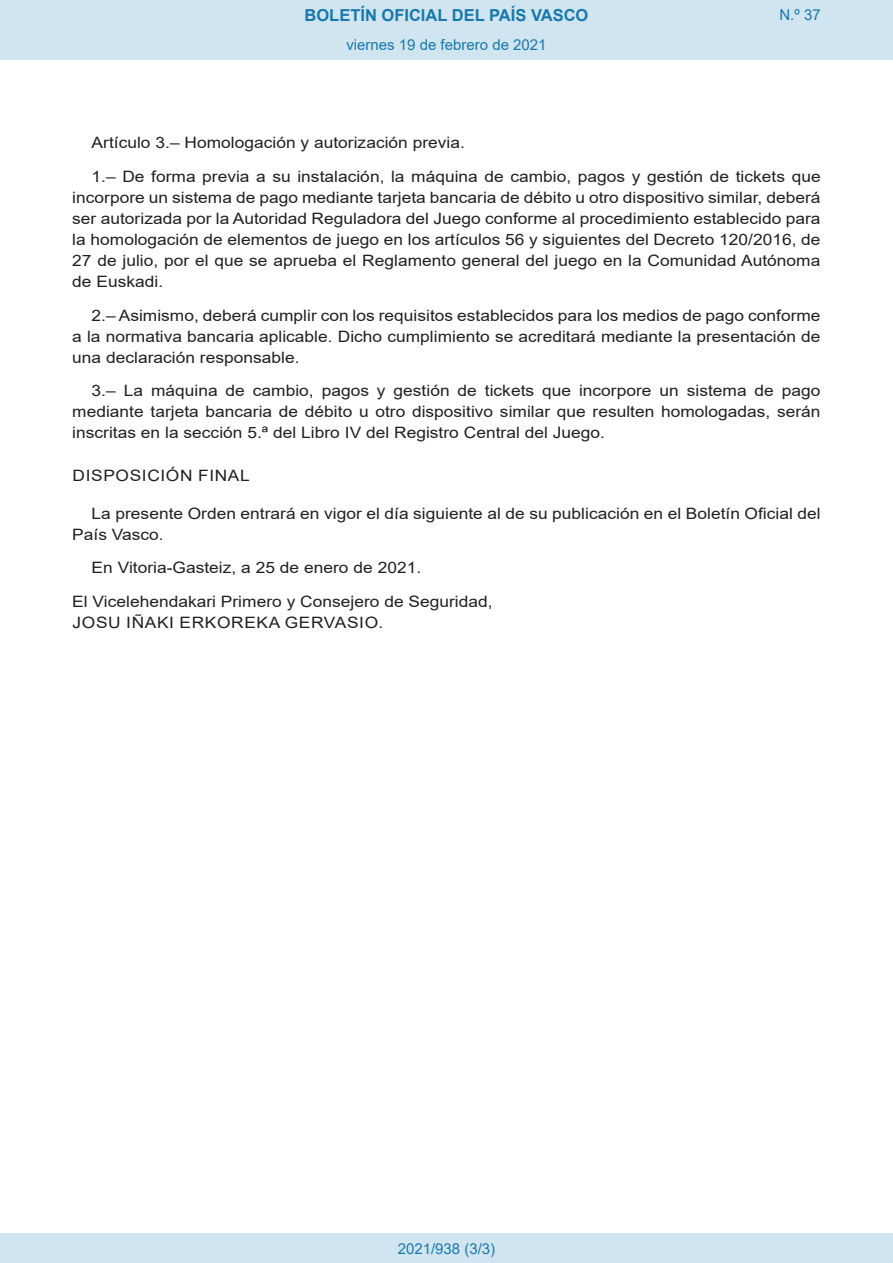
<style>
.page{position:relative;width:893px;height:1263px;background:#fff}
.page>*{position:absolute;margin:0;border:0;box-sizing:border-box;transform-origin:0 0}
.t1{font:700 16.5px "Arial";color:#1879ad}
.BOPVDetalle{font:15.6px/21px "Arial";color:#231f20;text-align:justify;scale:1.11 1}
.BOPVFirmaPuesto{font:15.6px "Arial";color:#231f20;scale:1.11 1}
.BOPVFirmaLugFec{font:15.6px "Arial";color:#231f20;scale:1.11 1}
.BOPVFirmaNombre{font:15.6px "Arial";letter-spacing:.035em;color:#231f20;scale:1.11 1}
.BOPVDisposicion{font:15.6px "Arial";letter-spacing:.035em;color:#231f20;scale:1.11 1}
.Paginacion_Centro{font:15px "Arial";color:#1879ad}
</style>
<div class="page">
<div style="left:0;top:0;width:893px;height:60px;background:#d0e5f0"></div>
<div style="left:0;top:1233px;width:893px;height:30px;background:#d0e5f0"></div>
<p class="t1" style="left:305px;top:3px;width:285px">BOLETÍN OFICIAL DEL PAÍS VASCO</p>
<p class="Paginacion_Centro" style="left:346px;top:35px;width:202px">viernes 19 de febrero de 2021</p>
<p class="Paginacion_Centro" style="left:779px;top:5px;width:43px">N.º 37</p>
<p class="BOPVDetalle" style="left:92px;top:132px;width:338px">Artículo 3.– Homologación y autorización previa.</p>
<p class="BOPVDetalle" style="left:72px;top:166px;width:676px;text-indent:19px">1.– De forma previa a su instalación, la máquina de cambio, pagos y gestión de tickets que incorpore un sistema de pago mediante tarjeta bancaria de débito u otro dispositivo similar, deberá ser autorizada por la Autoridad Reguladora del Juego conforme al procedimiento establecido para la homologación de elementos de juego en los artículos 56 y siguientes del Decreto 120/2016, de 27 de julio, por el que se aprueba el Reglamento general del juego en la Comunidad Autónoma de Euskadi.</p>
<p class="BOPVDetalle" style="left:72px;top:305px;width:676px;text-indent:19px">2.– Asimismo, deberá cumplir con los requisitos establecidos para los medios de pago conforme a la normativa bancaria aplicable. Dicho cumplimiento se acreditará mediante la presentación de una declaración responsable.</p>
<p class="BOPVDetalle" style="left:72px;top:380px;width:676px;text-indent:19px">3.– La máquina de cambio, pagos y gestión de tickets que incorpore un sistema de pago mediante tarjeta bancaria de débito u otro dispositivo similar que resulten homologadas, serán inscritas en la sección 5.ª del Libro IV del Registro Central del Juego.</p>
<p class="BOPVDisposicion" style="left:73px;top:464px;width:161px">DISPOSICIÓN FINAL</p>
<p class="BOPVDetalle" style="left:72px;top:503px;width:676px;text-indent:19px">La presente Orden entrará en vigor el día siguiente al de su publicación en el Boletín Oficial del<br>País Vasco.</p>
<p class="BOPVFirmaLugFec" style="left:92px;top:557px;width:298px">En Vitoria-Gasteiz, a 25 de enero de 2021.</p>
<p class="BOPVFirmaPuesto" style="left:72px;top:591px;width:380px">El Vicelehendakari Primero y Consejero de Seguridad,</p>
<p class="BOPVFirmaNombre" style="left:73px;top:612px;width:281px">JOSU IÑAKI ERKOREKA GERVASIO.</p>
<p class="Paginacion_Centro" style="left:398px;top:1238px;width:99px">2021/938 (3/3)</p>
</div>
